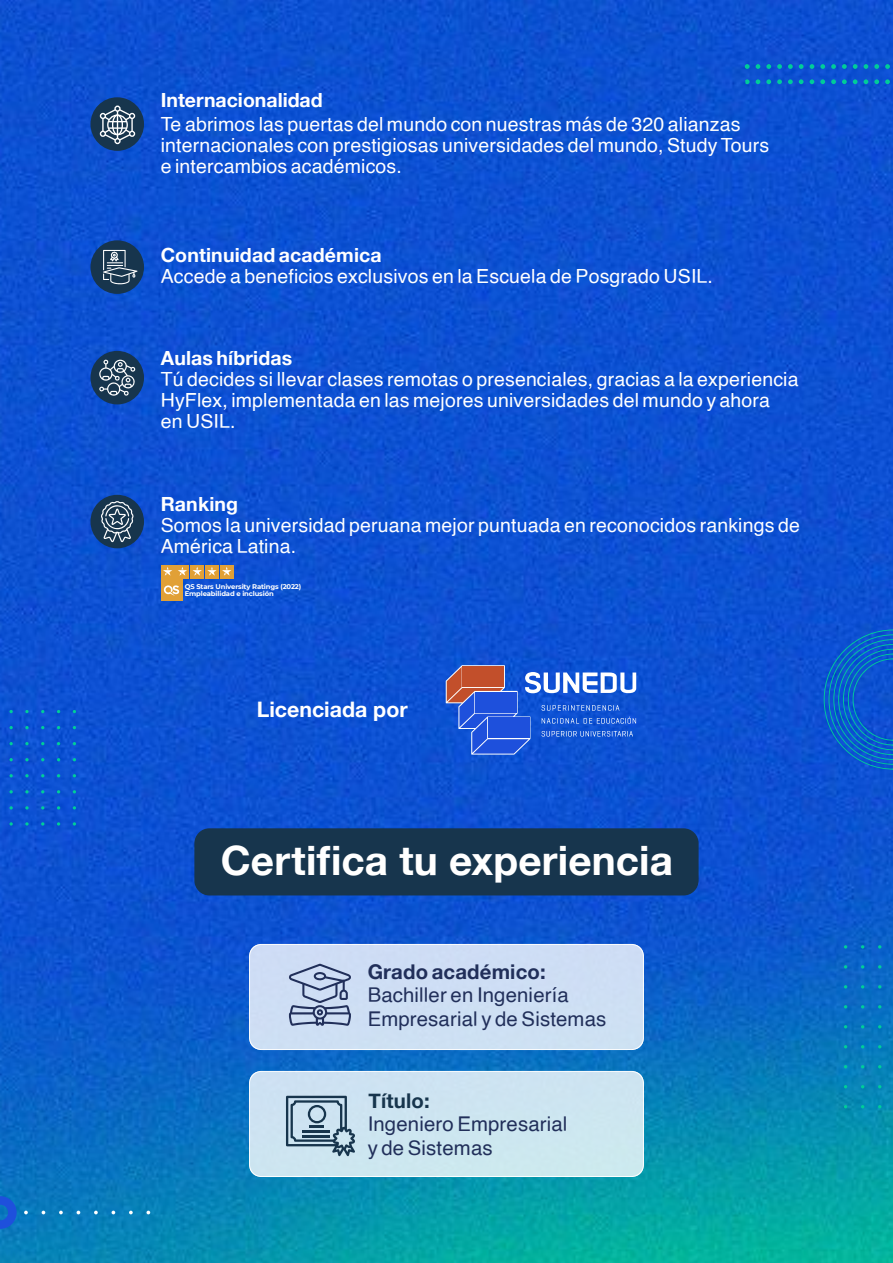
<style>
.page{position:relative;width:893px;height:1263px;background:#fff}
.page>*{position:absolute;margin:0;border:0;box-sizing:border-box;transform-origin:0 0}
.t1{font:700 40.5px "Helvetica Neue";letter-spacing:.005em;color:#fff}
.t2{font:700 21.3px "Helvetica Neue";color:#fff}
.t3{font:20.25px/23.7px "Helvetica";letter-spacing:.01em;color:#212f5a}
.t4{font:700 20.25px "Helvetica Neue";letter-spacing:.01em;color:#212f5a}
.t5{font:700 20.25px "Helvetica Neue";letter-spacing:.01em;color:#17354d}
.t6{font:19.5px/21px "Helvetica";letter-spacing:.01em;color:#fff}
.t7{font:700 19.5px "Helvetica Neue";letter-spacing:.01em;color:#fff}
.t8{font:700 6.75px/7.6px "Montserrat";letter-spacing:-.02em;color:#fff}
</style>
<div class="page">
<img style="left:0;top:0;width:893px;height:1263px">
<svg style="left:0;top:1196px;width:17px;height:33px"></svg>
<svg style="left:24px;top:1211px;width:4px;height:3px"></svg>
<svg style="left:59px;top:1211px;width:4px;height:3px"></svg>
<svg style="left:94px;top:1211px;width:4px;height:3px"></svg>
<svg style="left:129px;top:1211px;width:4px;height:3px"></svg>
<svg style="left:745px;top:64px;width:5px;height:5px"></svg>
<svg style="left:756px;top:64px;width:4px;height:5px"></svg>
<svg style="left:766px;top:64px;width:5px;height:5px"></svg>
<svg style="left:777px;top:64px;width:5px;height:5px"></svg>
<svg style="left:788px;top:64px;width:5px;height:5px"></svg>
<svg style="left:799px;top:64px;width:4px;height:5px"></svg>
<svg style="left:810px;top:64px;width:4px;height:5px"></svg>
<svg style="left:820px;top:64px;width:5px;height:5px"></svg>
<svg style="left:831px;top:64px;width:5px;height:5px"></svg>
<svg style="left:842px;top:64px;width:5px;height:5px"></svg>
<svg style="left:853px;top:64px;width:4px;height:5px"></svg>
<svg style="left:863px;top:64px;width:5px;height:5px"></svg>
<svg style="left:874px;top:64px;width:5px;height:5px"></svg>
<svg style="left:885px;top:64px;width:5px;height:5px"></svg>
<svg style="left:745px;top:79px;width:5px;height:5px"></svg>
<svg style="left:756px;top:79px;width:4px;height:5px"></svg>
<svg style="left:766px;top:79px;width:5px;height:5px"></svg>
<svg style="left:777px;top:79px;width:5px;height:5px"></svg>
<svg style="left:788px;top:79px;width:5px;height:5px"></svg>
<svg style="left:799px;top:79px;width:4px;height:5px"></svg>
<svg style="left:810px;top:79px;width:4px;height:5px"></svg>
<svg style="left:820px;top:79px;width:5px;height:5px"></svg>
<svg style="left:831px;top:79px;width:5px;height:5px"></svg>
<svg style="left:842px;top:79px;width:5px;height:5px"></svg>
<svg style="left:853px;top:79px;width:4px;height:5px"></svg>
<svg style="left:863px;top:79px;width:5px;height:5px"></svg>
<svg style="left:874px;top:79px;width:5px;height:5px"></svg>
<svg style="left:885px;top:79px;width:5px;height:5px"></svg>
<svg style="left:73px;top:822px;width:3px;height:4px"></svg>
<svg style="left:57px;top:822px;width:3px;height:4px"></svg>
<svg style="left:41px;top:822px;width:3px;height:4px"></svg>
<svg style="left:25px;top:822px;width:4px;height:4px"></svg>
<svg style="left:25px;top:806px;width:4px;height:3px"></svg>
<svg style="left:25px;top:790px;width:4px;height:3px"></svg>
<svg style="left:25px;top:774px;width:4px;height:3px"></svg>
<svg style="left:9px;top:822px;width:4px;height:4px"></svg>
<svg style="left:9px;top:806px;width:4px;height:3px"></svg>
<svg style="left:9px;top:790px;width:4px;height:3px"></svg>
<svg style="left:9px;top:774px;width:4px;height:3px"></svg>
<svg style="left:25px;top:758px;width:4px;height:3px"></svg>
<svg style="left:25px;top:742px;width:4px;height:3px"></svg>
<svg style="left:25px;top:726px;width:4px;height:3px"></svg>
<svg style="left:25px;top:710px;width:4px;height:3px"></svg>
<svg style="left:9px;top:758px;width:4px;height:3px"></svg>
<svg style="left:9px;top:742px;width:4px;height:3px"></svg>
<svg style="left:9px;top:726px;width:4px;height:3px"></svg>
<svg style="left:9px;top:710px;width:4px;height:3px"></svg>
<div style="left:250px;top:1071px;width:393px;height:105px;background:#cde5f0;border-radius:10px"></div>
<div style="left:249px;top:1071px;width:395px;height:106px;border:1px solid #fff;border-radius:12px"></div>
<svg style="left:286px;top:1096px;width:69px;height:60px"></svg>
<div style="left:194px;top:828px;width:505px;height:67px;background:#17354d;border-radius:15px"></div>
<div style="left:90px;top:97px;width:54px;height:54px;background:#17354d;border-radius:50%"></div>
<svg style="left:446px;top:665px;width:190px;height:89px;background:#3e66cb"></svg>
<div style="left:114px;top:106px;width:7px;height:6px;border:1px solid #fff;border-radius:50%"></div>
<div style="left:114px;top:138px;width:7px;height:6px;border:1px solid #fff;border-radius:50%"></div>
<svg style="left:100px;top:108px;width:35px;height:34px"></svg>
<svg style="left:824px;top:629px;width:69px;height:141px;background:#0a5dcb"></svg>
<div style="left:90px;top:351px;width:54px;height:53px;background:#17354d;border-radius:50%"></div>
<svg style="left:99px;top:359px;width:36px;height:37px"></svg>
<div style="left:161px;top:579px;width:21px;height:22px;background:#e1a036"></div>
<svg style="left:164px;top:585px;width:15px;height:11px"></svg>
<div style="left:175px;top:565px;width:14px;height:13px;background:#e1a036"></div>
<div style="left:190px;top:565px;width:14px;height:13px;background:#e1a036"></div>
<div style="left:161px;top:565px;width:14px;height:13px;background:#e1a036"></div>
<svg style="left:163px;top:567px;width:9px;height:9px"></svg>
<div style="left:205px;top:565px;width:14px;height:13px;background:#e1a036"></div>
<div style="left:220px;top:565px;width:14px;height:13px;background:#e1a036"></div>
<svg style="left:178px;top:567px;width:53px;height:9px"></svg>
<div style="left:90px;top:495px;width:54px;height:53px;background:#17354d;border-radius:50%"></div>
<svg style="left:101px;top:501px;width:33px;height:41px"></svg>
<div style="left:90px;top:240px;width:54px;height:54px;background:#17354d;border-radius:50%"></div>
<svg style="left:103px;top:250px;width:34px;height:34px"></svg>
<div style="left:250px;top:944px;width:393px;height:105px;background:#cedef4;border-radius:10px"></div>
<svg style="left:288px;top:964px;width:63px;height:62px"></svg>
<div style="left:249px;top:944px;width:395px;height:106px;border:1px solid #fff;border-radius:12px"></div>
<p class="t7" style="left:161px;top:88px;width:164px">Internacionalidad</p>
<p class="t6" style="left:161px;top:114px;width:610px">Te abrimos las puertas del mundo con nuestras más de 320 alianzas internacionales con prestigiosas universidades del mundo, Study Tours e intercambios académicos.</p>
<p class="t7" style="left:161px;top:243px;width:223px">Continuidad académica</p>
<p class="t6" style="left:161px;top:266px;width:554px">Accede a beneficios exclusivos en la Escuela de Posgrado USIL.</p>
<p class="t7" style="left:161px;top:346px;width:133px">Aulas híbridas</p>
<p class="t6" style="left:161px;top:369px;width:639px">Tú decides si llevar clases remotas o presenciales, gracias a la experiencia<br>HyFlex, implementada en las mejores universidades del mundo y ahora<br>en USIL.</p>
<p class="t7" style="left:161px;top:492px;width:79px">Ranking</p>
<p class="t6" style="left:161px;top:515px;width:641px">Somos la universidad peruana mejor puntuada en reconocidos rankings de<br>América Latina.</p>
<p class="t8" style="left:185px;top:582px;width:118px">QS Stars University Ratings (2022)<br>Empleabilidad e inclusión</p>
<p class="t2" style="left:257px;top:696px;width:152px">Licenciada por</p>
<h1 class="t1" style="left:221px;top:836px;width:454px">Certifica tu experiencia</h1>
<p class="t4" style="left:368px;top:959px;width:180px">Grado académico:</p>
<p class="t3" style="left:368px;top:984px;width:240px">Bachiller en Ingeniería<br>Empresarial y de Sistemas</p>
<p class="t5" style="left:369px;top:1088px;width:63px">Título:</p>
<p class="t3" style="left:368px;top:1113px;width:201px">Ingeniero Empresarial y de Sistemas</p>
</div>
